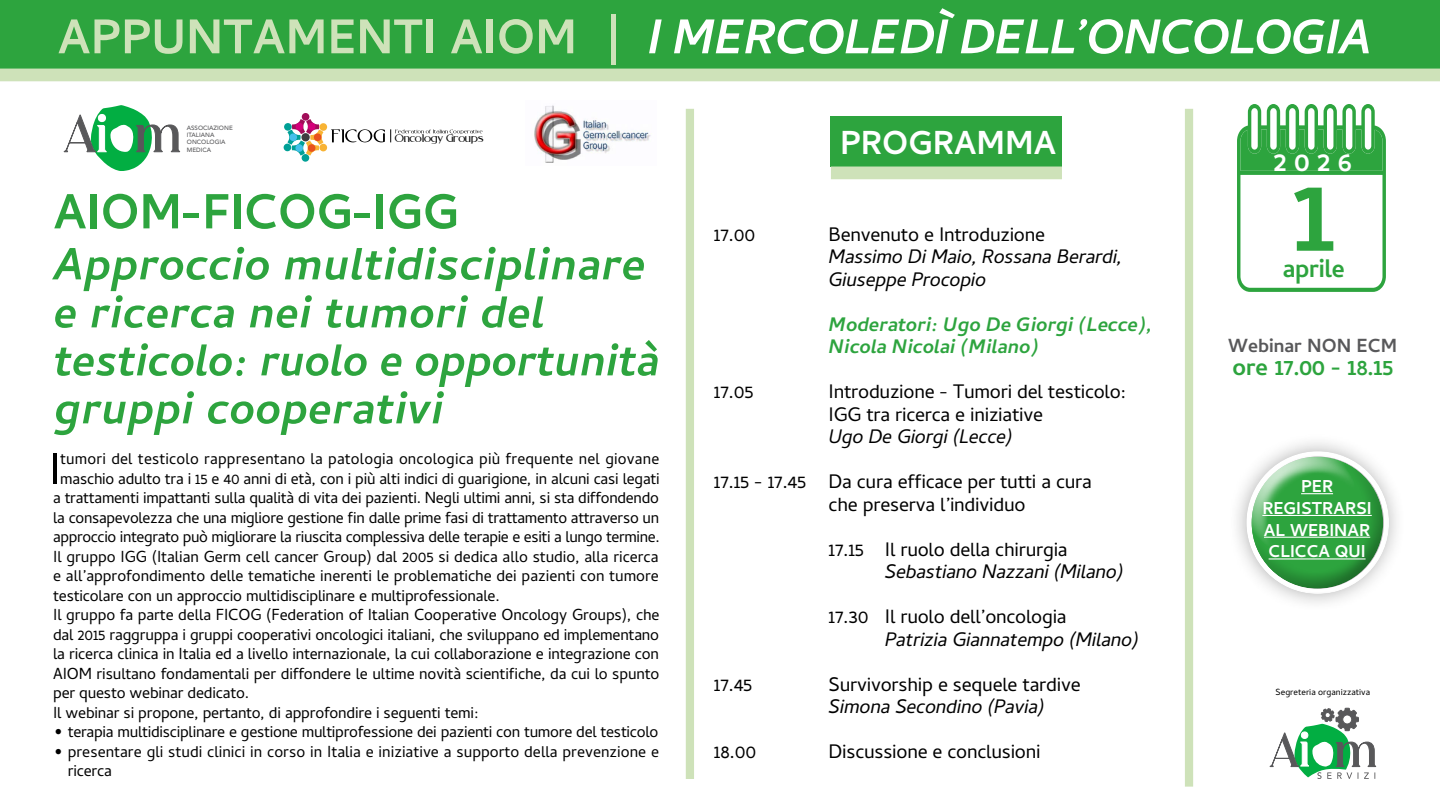
<style>
.page{position:relative;width:1440px;height:810px;background:#fff}
.page>*{position:absolute;margin:0;border:0;box-sizing:border-box;transform-origin:0 0}
.t1{font:700 135.38px "Cambay Devanagari";color:#2da43e;scale:1.05 1}
.t2{font:700 62.25px "Cambay Devanagari";color:#2da43e}
.t3{font:italic 700 61.5px "Cambay Devanagari";letter-spacing:-.04em;color:#fff}
.t4{font:italic 700 57px "Cambay Devanagari";color:#2da43e}
.t5{font:italic 700 56.25px/48px "Cambay Devanagari";color:#2da43e}
.t6{font:55.72px "Cambay Devanagari";color:#000}
.t7{font:700 42px "Cambay Devanagari";color:#fff}
.t8{font:700 35.25px "Cambay Devanagari";color:#fff}
.t9{font:700 32.1px "Cambay Devanagari";letter-spacing:-.01em;color:#2da43e}
.t10{font:700 30px "Cambay Devanagari";color:#2da43e}
.t11{font:24.75px/22.5px "Cambay Devanagari";letter-spacing:-.01em;color:#000}
.t12{font:italic 24.75px/22.5px "Cambay Devanagari";letter-spacing:-.01em;color:#000}
.t13{font:italic 700 24.75px/22.5px "Cambay Devanagari";letter-spacing:-.01em;color:#2da43e}
.t14{font:700 24px "Cambay Devanagari";color:#58585a}
.t15{font:700 21.75px/21.8px "Cambay Devanagari";color:#fff;text-align:center}
.t16{font:20.25px/19.5px "Cambay Devanagari";letter-spacing:-.01em;color:#000}
.t17{font:20.25px "Cambay Devanagari";letter-spacing:.01em;color:#000}
.t18{font:11.25px "Cambay Devanagari";color:#000}
.t19{font:9.68px "Rebel Redux";color:#000}
.t20{font:500 6.15px/7.4px "Avenir";color:#58585a}
.s1{font-style:normal;color:#cee2b9}
</style>
<div class="page">
<svg style="left:1237px;top:104px;width:149px;height:188px"></svg>
<svg style="left:1269px;top:708px;width:107px;height:71px"></svg>
<svg style="left:63px;top:105px;width:118px;height:66px"></svg>
<div style="left:0;top:0;width:1440px;height:68px;background:#2da43e"></div>
<div style="left:0;top:69px;width:1440px;height:12px;background:#cee2b9"></div>
<div style="left:831px;top:116px;width:231px;height:51px;background:#2da43e"></div>
<div style="left:831px;top:167px;width:231px;height:12px;background:#cee2b9"></div>
<div style="left:686px;top:109px;width:8px;height:670px;background:#cee2b9"></div>
<div style="left:1185px;top:109px;width:8px;height:678px;background:#cee2b9"></div>
<div style="left:1239px;top:445px;width:156px;height:150px;background:#fff;opacity:.75"></div>
<div style="left:1239px;top:455px;width:156px;height:140px;background:#000;opacity:.4"></div>
<hr style="left:1301px;top:493px;width:32px;height:1px;background:#fff">
<hr style="left:1262px;top:515px;width:110px;height:1px;background:#fff">
<hr style="left:1264px;top:537px;width:106px;height:1px;background:#fff">
<hr style="left:1269px;top:558px;width:96px;height:2px;background:#fff">
<svg style="left:331px;top:129px;width:54px;height:13px"></svg>
<svg style="left:391px;top:129px;width:92px;height:13px"></svg>
<div style="left:302px;top:154px;width:7px;height:8px;background:#00a096;border-radius:50%"></div>
<div style="left:302px;top:113px;width:7px;height:8px;background:#a10d59;border-radius:50%"></div>
<div style="left:319px;top:144px;width:8px;height:7px;background:#f8b334;border-radius:50%"></div>
<svg style="left:287px;top:119px;width:36px;height:36px"></svg>
<div style="left:284px;top:144px;width:7px;height:7px;background:#00a096;border-radius:50%"></div>
<div style="left:319px;top:123px;width:8px;height:8px;background:#f8b334;border-radius:50%"></div>
<div style="left:284px;top:123px;width:8px;height:8px;background:#00a096;border-radius:50%"></div>
<img style="left:534px;top:105px;width:117px;height:58px">
<h3 class="t3" style="left:58px;top:-4px;width:1316px"><span class="s1">APPUNTAMENTI AIOM |</span> I MERCOLEDÌ DELL’ONCOLOGIA</h3>
<p class="t20" style="left:187px;top:123px;width:47px">ASSOCIAZIONE<br>ITALIANA<br>ONCOLOGIA<br>MEDICA</p>
<p class="t19" style="left:395px;top:133px;width:90px">Oncology Groups</p>
<h2 class="t2" style="left:53px;top:170px;width:407px">AIOM-FICOG-IGG</h2>
<h3 class="t4" style="left:53px;top:226px;width:594px">Approccio multidisciplinare</h3>
<h3 class="t5" style="left:53px;top:284px;width:608px">e ricerca nei tumori del testicolo: ruolo e opportunità gruppi cooperativi</h3>
<h3 class="t6" style="left:49px;top:441px;width:13px">I</h3>
<p class="t17" style="left:60px;top:449px;width:601px">tumori del testicolo rappresentano la patologia oncologica più frequente nel giovane</p>
<p class="t16" style="left:60px;top:471px;width:601px">maschio adulto tra i 15 e 40 anni di età, con i più alti indici di guarigione, in alcuni casi legati</p>
<p class="t16" style="left:53px;top:491px;width:607px">a trattamenti impattanti sulla qualità di vita dei pazienti. Negli ultimi anni, si sta diffondendo</p>
<p class="t16" style="left:53px;top:510px;width:607px">la consapevolezza che una migliore gestione fin dalle prime fasi di trattamento attraverso un</p>
<p class="t16" style="left:53px;top:530px;width:608px">approccio integrato può migliorare la riuscita complessiva delle terapie e esiti a lungo termine.</p>
<p class="t16" style="left:53px;top:549px;width:607px">Il gruppo IGG (Italian Germ cell cancer Group) dal 2005 si dedica allo studio, alla ricerca</p>
<p class="t16" style="left:53px;top:569px;width:607px">e all’approfondimento delle tematiche inerenti le problematiche dei pazienti con tumore</p>
<p class="t16" style="left:53px;top:588px;width:448px">testicolare con un approccio multidisciplinare e multiprofessionale.</p>
<p class="t16" style="left:53px;top:608px;width:608px">Il gruppo fa parte della FICOG (Federation of Italian Cooperative Oncology Groups), che</p>
<p class="t16" style="left:53px;top:627px;width:607px">dal 2015 raggruppa i gruppi cooperativi oncologici italiani, che sviluppano ed implementano</p>
<p class="t16" style="left:53px;top:647px;width:607px">la ricerca clinica in Italia ed a livello internazionale, la cui collaborazione e integrazione con</p>
<p class="t16" style="left:53px;top:666px;width:608px">AIOM risultano fondamentali per diffondere le ultime novità scientifiche, da cui lo spunto</p>
<p class="t16" style="left:53px;top:686px;width:198px">per questo webinar dedicato.</p>
<p class="t16" style="left:53px;top:705px;width:427px">Il webinar si propone, pertanto, di approfondire i seguenti temi:</p>
<p class="t16" style="left:53px;top:725px;width:607px">• terapia multidisciplinare e gestione multiprofessione dei pazienti con tumore del testicolo</p>
<p class="t16" style="left:68px;top:744px;width:593px;text-indent:-15px">• presentare gli studi clinici in corso in Italia e iniziative a supporto della prevenzione e ricerca</p>
<h3 class="t7" style="left:840px;top:115px;width:218px">PROGRAMMA</h3>
<p class="t11" style="left:714px;top:226px;width:43px">17.00</p>
<p class="t11" style="left:829px;top:226px;width:218px">Benvenuto e Introduzione</p>
<p class="t12" style="left:829px;top:249px;width:295px">Massimo Di Maio, Rossana Berardi,<br>Giuseppe Procopio</p>
<p class="t13" style="left:829px;top:311px;width:325px">Moderatori: Ugo De Giorgi (Lecce),<br>Nicola Nicolai (Milano)</p>
<p class="t11" style="left:714px;top:384px;width:41px">17.05</p>
<p class="t11" style="left:829px;top:384px;width:299px">Introduzione - Tumori del testicolo:<br>IGG tra ricerca e iniziative</p>
<p class="t12" style="left:829px;top:429px;width:185px">Ugo De Giorgi (Lecce)</p>
<p class="t11" style="left:829px;top:474px;width:265px;text-indent:-115px">17.15 - 17.45 Da cura efficace per tutti a cura che preserva l’individuo</p>
<p class="t11" style="left:829px;top:541px;width:240px">17.15 Il ruolo della chirurgia</p>
<p class="t12" style="left:885px;top:564px;width:240px">Sebastiano Nazzani (Milano)</p>
<p class="t11" style="left:829px;top:609px;width:239px">17.30 Il ruolo dell’oncologia</p>
<p class="t12" style="left:885px;top:631px;width:255px">Patrizia Giannatempo (Milano)</p>
<p class="t11" style="left:714px;top:676px;width:40px">17.45</p>
<p class="t11" style="left:829px;top:676px;width:254px">Survivorship e sequele tardive</p>
<p class="t12" style="left:829px;top:699px;width:217px">Simona Secondino (Pavia)</p>
<p class="t11" style="left:714px;top:744px;width:44px">18.00</p>
<p class="t11" style="left:829px;top:744px;width:213px">Discussione e conclusioni</p>
<h3 class="t8" style="left:1273px;top:138px;width:80px">2 0 2 6</h3>
<h1 class="t1" style="left:1293px;top:125px;width:42px">1</h1>
<h3 class="t9" style="left:1283px;top:247px;width:63px">aprile</h3>
<p class="t14" style="left:1228px;top:329px;width:170px">Webinar NON ECM</p>
<h3 class="t10" style="left:1232px;top:347px;width:162px">ore 17.00 - 18.15</h3>
<p class="t15" style="left:1262px;top:474px;width:111px">PER<br>REGISTRARSI<br>AL WEBINAR<br>CLICCA QUI</p>
<p class="t18" style="left:1276px;top:686px;width:96px">Segreteria organizzativa</p>
</div>
